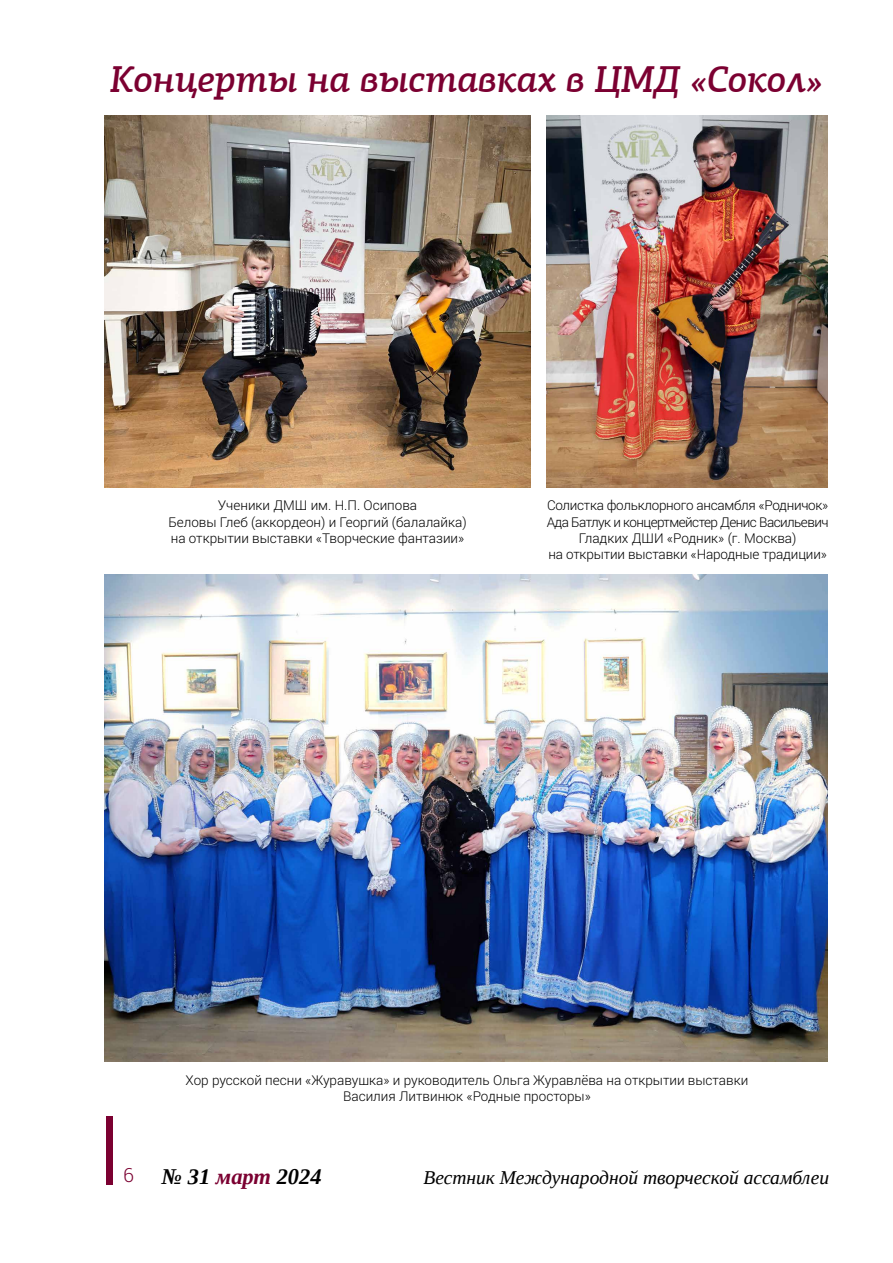
<style>
.page{position:relative;width:893px;height:1263px;background:#fff}
.page>*{position:absolute;margin:0;border:0;box-sizing:border-box;transform-origin:0 0}
.t1{font:italic 500 37.5px "PF Centro Slab Pro";letter-spacing:-.01em;color:#7b0031}
.t2{font:italic 700 22.5px "Liberation Serif";color:#000}
.t3{font:italic 19.5px "Liberation Serif";color:#000}
.t4{font:300 13.5px/16.2px "Roboto";color:#000;text-align:center}
.t5{font:300 13.5px/16.2px "Roboto";letter-spacing:-.02em;color:#000;text-align:center}
.s1{font-family:"Roboto";font-weight:300;font-style:normal;font-size:19.5px;color:#7b0031}
.s2{color:#7b0031}
</style>
<div class="page">
<div style="left:106px;top:1116px;width:7px;height:68px;background:#7b0031"></div>
<img style="left:105px;top:574px;width:723px;height:487px">
<img style="left:105px;top:116px;width:425px;height:372px">
<img style="left:546px;top:116px;width:282px;height:372px">
<h1 class="t1" style="left:110px;top:58px;width:714px">Концерты на выставках в ЦМД «Сокол»</h1>
<p class="t4" style="left:168px;top:497px;width:300px">Ученики ДМШ им. Н.П. Осипова<br>Беловы Глеб (аккордеон) и Георгий (балалайка) на открытии выставки «Творческие фантазии»</p>
<p class="t5" style="left:547px;top:497px;width:283px">Солистка фольклорного ансамбля «Родничок» Ада Батлук и концертмейстер Денис Васильевич Гладких ДШИ «Родник» (г. Москва)<br>на открытии выставки «Народные традиции»</p>
<p class="t4" style="left:186px;top:1071px;width:564px">Хор русской песни «Журавушка» и руководитель Ольга Журавлёва на открытии выставки<br>Василия Литвинюк «Родные просторы»</p>
<h2 class="t2" style="left:123px;top:1161px;width:200px"><span class="s1">6</span> № 31 <span class="s2">март</span> 2024</h2>
<h3 class="t3" style="left:423px;top:1164px;width:407px">Вестник Международной творческой ассамблеи</h3>
</div>
